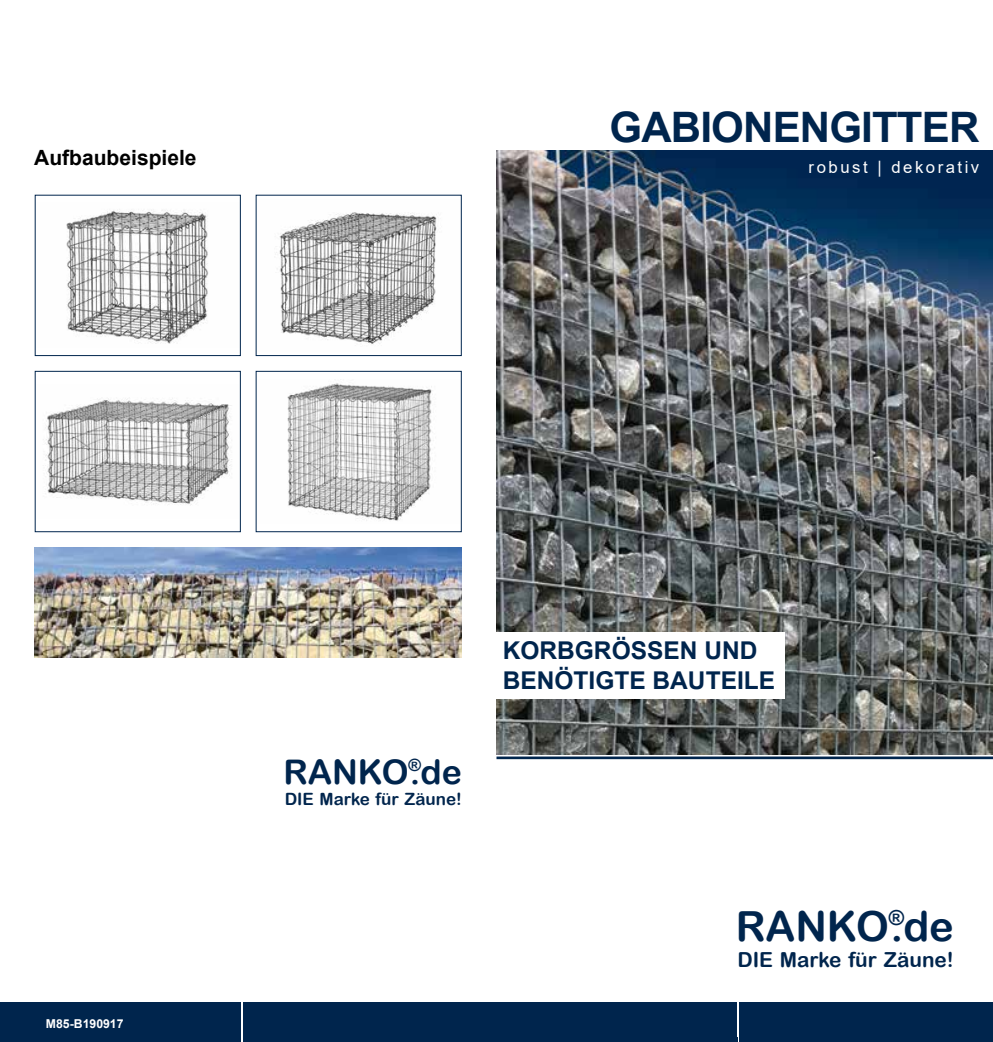
<style>
.page{position:relative;width:993px;height:1042px;background:#fff}
.page>*{position:absolute;margin:0;border:0;box-sizing:border-box;transform-origin:0 0}
.t1{font:700 42px "Arial";letter-spacing:-.02em;color:#00254d}
.t2{font:41.48px "Arial Rounded MT Bold";color:#00254d}
.t3{font:33.95px "Arial Rounded MT Bold";color:#00254d}
.t4{font:700 24.5px/29.4px "Arial";color:#00254d}
.t5{font:700 21px "Arial";color:#000}
.t6{font:20.65px "Arial Rounded MT Bold";color:#00254d}
.t7{font:16.97px "Arial Rounded MT Bold";color:#00254d}
.t8{font:16.8px "Arial";letter-spacing:.15em;color:#fff}
.t9{font:700 12.25px "Arial";color:#fff}
</style>
<div class="page">
<div style="left:739px;top:1002px;width:253px;height:40px;background:#00254d"></div>
<div style="left:496px;top:1002px;width:241px;height:40px;background:#00254d"></div>
<div style="left:243px;top:1002px;width:253px;height:40px;background:#00254d"></div>
<div style="left:0;top:1002px;width:241px;height:40px;background:#00254d"></div>
<img style="left:35px;top:547px;width:426px;height:110px">
<img style="left:66px;top:210px;width:143px;height:134px">
<div style="left:35px;top:195px;width:206px;height:161px;border:1px solid #00254d"></div>
<img style="left:276px;top:212px;width:161px;height:132px">
<img style="left:43px;top:398px;width:189px;height:107px">
<div style="left:35px;top:371px;width:206px;height:161px;border:1px solid #00254d"></div>
<img style="left:287px;top:383px;width:145px;height:138px">
<div style="left:255px;top:371px;width:206px;height:161px;border:1px solid #00254d"></div>
<img style="left:496px;top:150px;width:496px;height:604px">
<div style="left:495px;top:632px;width:289px;height:67px;background:#fff"></div>
<hr style="left:496px;top:756px;width:496px;height:3px;background:#00254d">
<h1 class="t1" style="left:609px;top:98px;width:371px">GABIONENGITTER</h1>
<p class="t5" style="left:34px;top:143px;width:164px">Aufbaubeispiele</p>
<p class="t8" style="left:808px;top:155px;width:172px">robust | dekorativ</p>
<p class="t9" style="left:46px;top:1014px;width:79px">M85-B190917</p>
<h3 class="t3" style="left:283px;top:751px;width:180px">RANKO<sup>®</sup>.de</h3>
<p class="t7" style="left:284px;top:789px;width:178px">DIE Marke für Zäune!</p>
<p class="t4" style="left:502px;top:636px;width:274px">KORBGRÖSSEN UND<br>BENÖTIGTE BAUTEILE</p>
<h2 class="t2" style="left:735px;top:901px;width:220px">RANKO<sup>®</sup>.de</h2>
<p class="t6" style="left:737px;top:947px;width:218px">DIE Marke für Zäune!</p>
</div>
